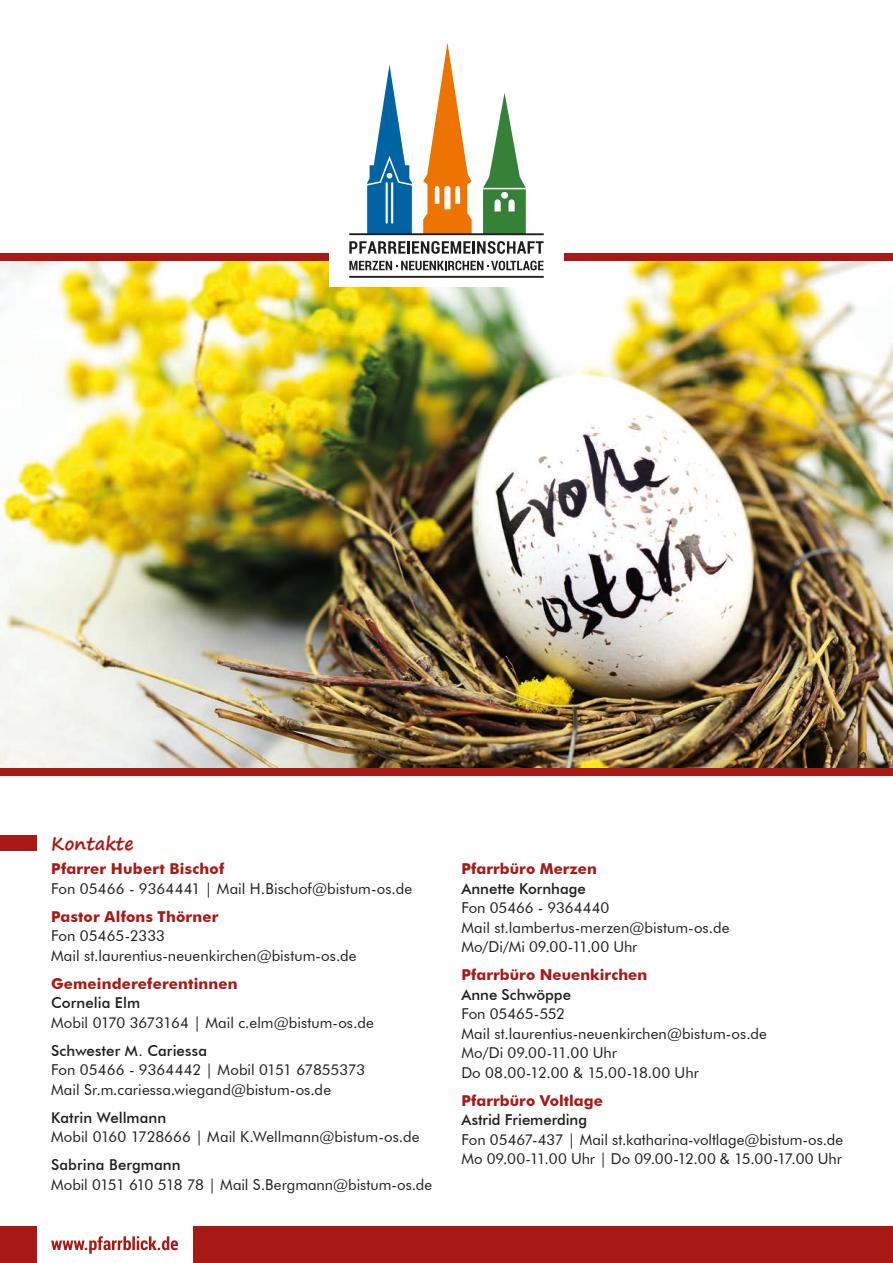
<style>
.page{position:relative;width:893px;height:1263px;background:#fff}
.page>*{position:absolute;margin:0;border:0;box-sizing:border-box;transform-origin:0 0}
.t1{font:700 18px "Segoe Print";color:#a81815}
.t2{font:15px/19.5px "Futura BT";color:#1d1d1b}
.t3{font:700 15px "Futura BT";letter-spacing:.01em;color:#a81815}
.t4{font:500 15px "Futura BT";color:#1d1d1b}
</style>
<div class="page">
<img style="left:0;top:261px;width:893px;height:507px">
<div style="left:564px;top:253px;width:329px;height:8px;background:#a81815"></div>
<div style="left:0;top:768px;width:893px;height:8px;background:#a81815"></div>
<div style="left:0;top:253px;width:329px;height:8px;background:#a81815"></div>
<div style="left:329px;top:43px;width:235px;height:244px;background:#fff"></div>
<svg style="left:423px;top:43px;width:49px;height:190px"></svg>
<svg style="left:483px;top:93px;width:43px;height:140px"></svg>
<svg style="left:367px;top:65px;width:45px;height:168px"></svg>
<hr style="left:349px;top:276px;width:195px;height:2px;background:#1d1d1b">
<svg style="left:349px;top:261px;width:195px;height:9px"></svg>
<svg style="left:349px;top:241px;width:195px;height:13px"></svg>
<hr style="left:349px;top:233px;width:195px;height:2px;background:#1d1d1b">
<svg style="left:51px;top:1236px;width:127px;height:18px"></svg>
<div style="left:0;top:1227px;width:36px;height:36px;background:#a81815"></div>
<div style="left:193px;top:1227px;width:700px;height:36px;background:#a81815"></div>
<div style="left:0;top:835px;width:36px;height:15px;background:#a81815"></div>
<p class="t1" style="left:51px;top:827px;width:84px">Kontakte</p>
<p class="t3" style="left:51px;top:860px;width:175px">Pfarrer Hubert Bischof</p>
<p class="t2" style="left:51px;top:878px;width:363px">Fon 05466 - 9364441 | Mail H.Bischof@bistum-os.de</p>
<p class="t3" style="left:51px;top:907px;width:169px">Pastor Alfons Thörner</p>
<p class="t2" style="left:51px;top:926px;width:307px">Fon 05465-2333<br>Mail st.laurentius-neuenkirchen@bistum-os.de</p>
<p class="t3" style="left:51px;top:974px;width:188px">Gemeindereferentinnen</p>
<p class="t4" style="left:51px;top:994px;width:91px">Cornelia Elm</p>
<p class="t2" style="left:51px;top:1012px;width:324px">Mobil 0170 3673164 | Mail c.elm@bistum-os.de</p>
<p class="t4" style="left:51px;top:1041px;width:158px">Schwester M. Cariessa</p>
<p class="t2" style="left:51px;top:1060px;width:316px">Fon 05466 - 9364442 | Mobil 0151 67855373<br>Mail Sr.m.cariessa.wiegand@bistum-os.de</p>
<p class="t4" style="left:51px;top:1108px;width:117px">Katrin Wellmann</p>
<p class="t2" style="left:51px;top:1127px;width:370px">Mobil 0160 1728666 | Mail K.Wellmann@bistum-os.de</p>
<p class="t4" style="left:51px;top:1156px;width:131px">Sabrina Bergmann</p>
<p class="t2" style="left:51px;top:1174px;width:383px">Mobil 0151 610 518 78 | Mail S.Bergmann@bistum-os.de</p>
<p class="t3" style="left:461px;top:860px;width:137px">Pfarrbüro Merzen</p>
<p class="t4" style="left:461px;top:879px;width:126px">Annette Kornhage</p>
<p class="t2" style="left:461px;top:898px;width:270px">Fon 05466 - 9364440<br>Mail st.lambertus-merzen@bistum-os.de<br>Mo/Di/Mi 09.00-11.00 Uhr</p>
<p class="t3" style="left:461px;top:966px;width:187px">Pfarrbüro Neuenkirchen</p>
<p class="t4" style="left:461px;top:985px;width:111px">Anne Schwöppe</p>
<p class="t2" style="left:461px;top:1004px;width:307px">Fon 05465-552<br>Mail st.laurentius-neuenkirchen@bistum-os.de<br>Mo/Di 09.00-11.00 Uhr<br>Do 08.00-12.00 &amp; 15.00-18.00 Uhr</p>
<p class="t3" style="left:461px;top:1091px;width:143px">Pfarrbüro Voltlage</p>
<p class="t4" style="left:461px;top:1111px;width:127px">Astrid Friemerding</p>
<p class="t2" style="left:461px;top:1129px;width:383px">Fon 05467-437 | Mail st.katharina-voltlage@bistum-os.de<br>Mo 09.00-11.00 Uhr | Do 09.00-12.00 &amp; 15.00-17.00 Uhr</p>
</div>
